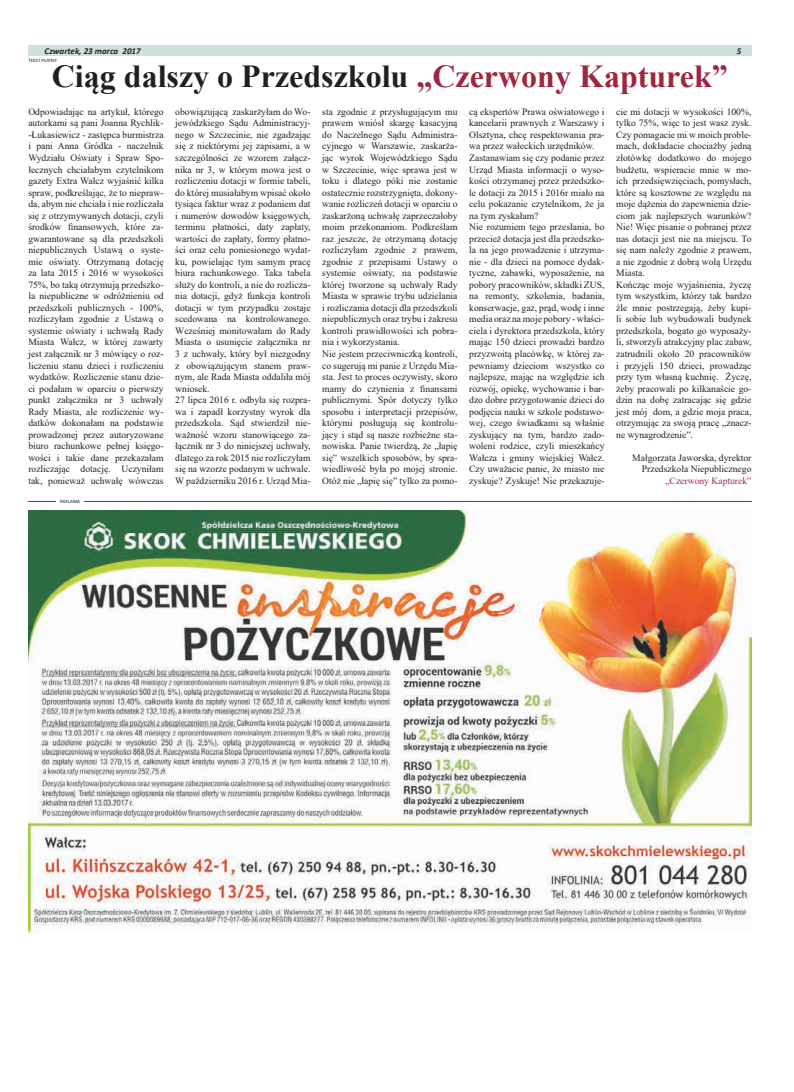
<style>
.page{position:relative;width:794px;height:1092px;background:#fff}
.page>*{position:absolute;margin:0;border:0;box-sizing:border-box;transform-origin:0 0}
.t1{font:700 32px "Times New Roman";color:#231f20}
.t2{font:9.6px/11.5px "Times New Roman";color:#231f20}
.t3{font:9.6px "Times New Roman";color:#a02540}
.t4{font:italic 700 9px "Calibri";color:#231f20}
.t5{font:5px "Calibri";color:#231f20}
.s1{color:#a02540}
</style>
<div class="page">
<div style="left:28px;top:45px;width:723px;height:11px;background:#cfe1df"></div>
<img style="left:28px;top:510px;width:723px;height:423px">
<hr style="left:28px;top:501px;width:723px;height:1px;background:#a02540">
<hr style="left:57px;top:499px;width:27px;height:4px;background:#fff">
<p class="t4" style="left:45px;top:44px;width:98px">Czwartek, 23 marca 2017</p>
<p class="t4" style="left:736px;top:44px;width:6px">5</p>
<p class="t5" style="left:28px;top:57px;width:30px">TEKST PŁATNY</p>
<h1 class="t1" style="left:52px;top:53px;width:677px">Ciąg dalszy o Przedszkolu <span class="s1">„Czerwony Kapturek”</span></h1>
<p class="t2" style="left:28px;top:106px;width:137px;text-align:justify">Odpowiadając na artykuł, którego autorkami są pani Joanna Rychlik--Łukasiewicz - zastępca burmistrza i pani Anna Gródka - naczelnik Wydziału Oświaty i Spraw Spo&shy;łecznych chciałabym czytelnikom gazety Extra Wałcz wyjaśnić kilka spraw, podkreślając, że to niepraw&shy;da, abym nie chciała i nie rozliczała się z otrzymywanych dotacji, czyli środków finansowych, które za&shy;gwarantowane są dla przedszkoli niepublicznych Ustawą o syste&shy;mie oświaty. Otrzymaną dotację za lata 2015 i 2016 w wysokości 75%, bo taką otrzymują przedszko&shy;la niepubliczne w odróżnieniu od przedszkoli publicznych - 100%, rozliczyłam zgodnie z Ustawą o systemie oświaty i uchwałą Rady Miasta Wałcz, w której zawarty jest załącznik nr 3 mówiący o roz&shy;liczeniu stanu dzieci i rozliczeniu wydatków. Rozliczenie stanu dzie&shy;ci podałam w oparciu o pierwszy punkt załącznika nr 3 uchwały Rady Miasta, ale rozliczenie wy&shy;datków dokonałam na podstawie prowadzonej przez autoryzowane biuro rachunkowe pełnej księgo&shy;wości i takie dane przekazałam rozliczając dotację. Uczyniłam tak, ponieważ uchwałę wówczas</p>
<p class="t2" style="left:175px;top:106px;width:137px">obowiązującą zaskarżyłam do Wo&shy;jewódzkiego Sądu Administracyj&shy;nego w Szczecinie, nie zgadzając się z niektórymi jej zapisami, a w szczególności ze wzorem załącz&shy;nika nr 3, w którym mowa jest o rozliczeniu dotacji w formie tabeli, do której musiałabym wpisać około tysiąca faktur wraz z podaniem dat i numerów dowodów księgowych, terminu płatności, daty zapłaty, wartości do zapłaty, formy płatno&shy;ści oraz celu poniesionego wydat&shy;ku, powielając tym samym pracę biura rachunkowego. Taka tabela służy do kontroli, a nie do rozlicza&shy;nia dotacji, gdyż funkcja kontroli dotacji w tym przypadku zostaje scedowana na kontrolowanego.<br>Wcześniej monitowałam do Rady<br>Miasta o usunięcie załącznika nr<br>3 z uchwały, który był niezgodny z obowiązującym stanem praw&shy;nym, ale Rada Miasta oddaliła mój wniosek.<br>27 lipca 2016 r. odbyła się rozpra&shy;wa i zapadł korzystny wyrok dla przedszkola. Sąd stwierdził nie&shy;ważność wzoru stanowiącego za&shy;łącznik nr 3 do niniejszej uchwały, dlatego za rok 2015 nie rozliczyłam się na wzorze podanym w uchwale.<br>W październiku 2016 r. Urząd Mia-</p>
<p class="t2" style="left:322px;top:106px;width:137px">sta zgodnie z przysługującym mu prawem wniósł skargę kasacyjną do Naczelnego Sądu Administra&shy;cyjnego w Warszawie, zaskarża&shy;jąc wyrok Wojewódzkiego Sądu w Szczecinie, więc sprawa jest w toku i dlatego póki nie zostanie ostatecznie rozstrzygnięta, dokony&shy;wanie rozliczeń dotacji w oparciu o zaskarżoną uchwałę zaprzeczałoby moim przekonaniom. Podkreślam raz jeszcze, że otrzymaną dotację rozliczyłam zgodnie z prawem, zgodnie z przepisami Ustawy o systemie oświaty, na podstawie której tworzone są uchwały Rady Miasta w sprawie trybu udzielania i rozliczania dotacji dla przedszkoli niepublicznych oraz trybu i zakresu kontroli prawidłowości ich pobra&shy;nia i wykorzystania.<br>Nie jestem przeciwniczką kontroli, co sugerują mi panie z Urzędu Mia&shy;sta. Jest to proces oczywisty, skoro mamy do czynienia z finansami publicznymi. Spór dotyczy tylko sposobu i interpretacji przepisów, którymi posługują się kontrolu&shy;jący i stąd są nasze rozbieżne sta&shy;nowiska. Panie twierdzą, że „łapię się” wszelkich sposobów, by spra&shy;wiedliwość była po mojej stronie.<br>Otóż nie „łapię się” tylko za pomo-</p>
<p class="t2" style="left:469px;top:106px;width:137px">cą ekspertów Prawa oświatowego i kancelarii prawnych z Warszawy i Olsztyna, chcę respektowania pra&shy;wa przez wałeckich urzędników.<br>Zastanawiam się czy podanie przez Urząd Miasta informacji o wyso&shy;kości otrzymanej przez przedszko&shy;le dotacji za 2015 i 2016r miało na celu pokazanie czytelnikom, że ja na tym zyskałam?<br>Nie rozumiem tego przesłania, bo przecież dotacja jest dla przedszko&shy;la na jego prowadzenie i utrzyma&shy;nie - dla dzieci na pomoce dydak&shy;tyczne, zabawki, wyposażenie, na pobory pracowników, składki ZUS, na remonty, szkolenia, badania, konserwacje, gaz, prąd, wodę i inne media oraz na moje pobory - właści&shy;ciela i dyrektora przedszkola, który mając 150 dzieci prowadzi bardzo przyzwoitą placówkę, w której za&shy;pewniamy dzieciom wszystko co najlepsze, mając na względzie ich rozwój, opiekę, wychowanie i bar&shy;dzo dobre przygotowanie dzieci do podjęcia nauki w szkole podstawo&shy;wej, czego świadkami są właśnie zyskujący na tym, bardzo zado&shy;woleni rodzice, czyli mieszkańcy Wałcza i gminy wiejskiej Wałcz.<br>Czy uważacie panie, że miasto nie zyskuje? Zyskuje! Nie przekazuje-</p>
<p class="t2" style="left:616px;top:106px;width:137px">cie mi dotacji w wysokości 100%, tylko 75%, więc to jest wasz zysk.<br>Czy pomagacie mi w moich proble&shy;mach, dokładacie chociażby jedną złotówkę dodatkowo do mojego budżetu, wspieracie mnie w mo&shy;ich przedsięwzięciach, pomysłach, które są kosztowne ze względu na moje dążenia do zapewnienia dzie&shy;ciom jak najlepszych warunków?<br>Nie! Więc pisanie o pobranej przez nas dotacji jest nie na miejscu. To się nam należy zgodnie z prawem, a nie zgodnie z dobrą wolą Urzędu<br>Miasta.<br>Kończąc moje wyjaśnienia, życzę tym wszystkim, którzy tak bardzo źle mnie postrzegają, żeby kupi&shy;li sobie lub wybudowali budynek przedszkola, bogato go wyposaży&shy;li, stworzyli atrakcyjny plac zabaw, zatrudnili około 20 pracowników i przyjęli 150 dzieci, prowadząc przy tym własną kuchnię. Życzę, żeby pracowali po kilkanaście go&shy;dzin na dobę zatracając się gdzie jest mój dom, a gdzie moja praca, otrzymując za swoją pracę „znacz&shy;ne wynagrodzenie”.</p>
<p class="t2" style="left:632px;top:451px;width:121px;text-align:right">Małgorzata Jaworska, dyrektor<br>Przedszkola Niepublicznego</p>
<p class="t3" style="left:665px;top:474px;width:88px">„Czerwony Kapturek”</p>
<p class="t5" style="left:60px;top:498px;width:21px">REKLAMA</p>
</div>
